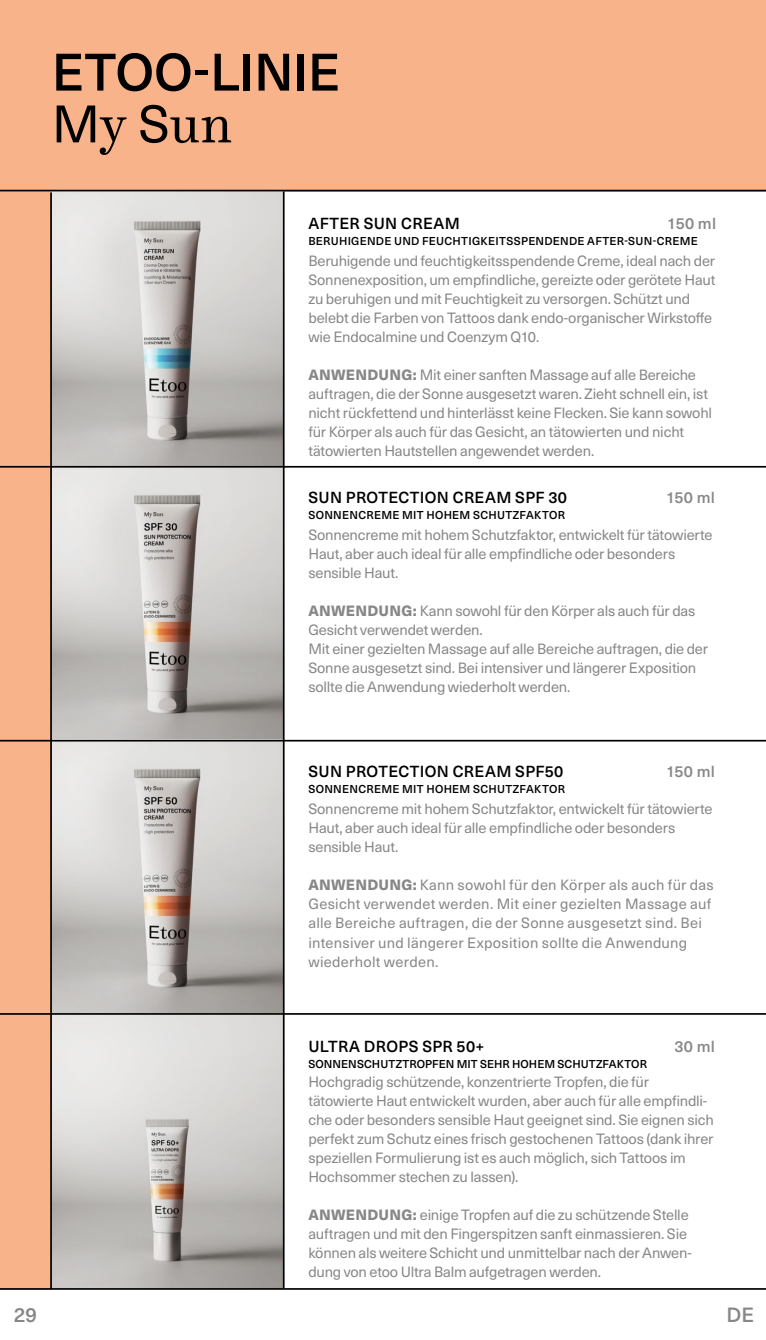
<style>
.page{position:relative;width:766px;height:1340px;background:#fff}
.page>*{position:absolute;margin:0;border:0;box-sizing:border-box;transform-origin:0 0}
.t1{font:500 51.75px "Neue Haas Unica Pro";letter-spacing:-.01em;color:#000}
.t2{font:51.75px "Harriet Text";color:#000}
.t3{font:500 20.25px "Neue Haas Unica Pro";color:#878787}
.t4{font:500 15.75px "Neue Haas Unica Pro";letter-spacing:.02em;color:#000}
.t5{font:500 15.75px "Neue Haas Unica Pro";letter-spacing:.015em;color:#878787}
.t6{font:14.62px/18.9px "Neue Haas Unica Pro";letter-spacing:-.015em;color:#878787}
.t7{font:14.62px/19.1px "Neue Haas Unica Pro";letter-spacing:.015em;color:#878787}
.t8{font:500 11.25px "Neue Haas Unica Pro";letter-spacing:.02em;color:#000}
.s1{font-family:"Neue Haas Unica Pro"}
.s2{font-family:"Neue Haas Unica";font-weight:800}
</style>
<div class="page">
<div style="left:0;top:0;width:765px;height:191px;background:#f8b38a"></div>
<div style="left:0;top:191px;width:52px;height:1098px;background:#f8b38a"></div>
<img style="left:52px;top:467px;width:231px;height:272px">
<svg style="left:52px;top:741px;width:231px;height:272px"></svg>
<svg style="left:52px;top:1014px;width:231px;height:274px"></svg>
<img style="left:51px;top:191px;width:232px;height:275px">
<hr style="left:0;top:1288px;width:765px;height:1px;background:#000">
<hr style="left:283px;top:191px;width:1px;height:1096px;background:#000">
<hr style="left:50px;top:192px;width:2px;height:1096px;background:#000">
<hr style="left:0;top:1013px;width:765px;height:1px;background:#000">
<hr style="left:0;top:739px;width:765px;height:2px;background:#000">
<hr style="left:0;top:190px;width:765px;height:1px;background:#000">
<hr style="left:0;top:466px;width:765px;height:1px;background:#000">
<h1 class="t1" style="left:52px;top:41px;width:290px">ETOO-LINIE</h1>
<h1 class="t2" style="left:52px;top:88px;width:182px"><span class="s1">M</span>y <span class="s1">S</span>un</h1>
<p class="t4" style="left:308px;top:214px;width:153px">AFTER SUN CREAM</p>
<p class="t8" style="left:308px;top:234px;width:391px">BERUHIGENDE UND FEUCHTIGKEITSSPENDENDE AFTER-SUN-CREME</p>
<p class="t6" style="left:308px;top:251px;width:408px">Beruhigende und feuchtigkeitsspendende Creme, ideal nach der Sonnenexposition, um empfindliche, gereizte oder gerötete Haut zu beruhigen und mit Feuchtigkeit zu versorgen. Schützt und belebt die Farben von Tattoos dank endo-organischer Wirkstoffe wie Endocalmine und Coenzym Q10.</p>
<p class="t6" style="left:308px;top:365px;width:405px"><span class="s2">ANWENDUNG:</span> Mit einer sanften Massage auf alle Bereiche auftragen, die der Sonne ausgesetzt waren. Zieht schnell ein, ist nicht rückfettend und hinterlässt keine Flecken. Sie kann sowohl für Körper als auch für das Gesicht, an tätowierten und nicht tätowierten Hautstellen angewendet werden.</p>
<p class="t5" style="left:667px;top:214px;width:50px">150 ml</p>
<p class="t4" style="left:308px;top:488px;width:260px">SUN PROTECTION CREAM SPF 30</p>
<p class="t8" style="left:308px;top:508px;width:258px">SONNENCREME MIT HOHEM SCHUTZFAKTOR</p>
<p class="t6" style="left:308px;top:526px;width:405px">Sonnencreme mit hohem Schutzfaktor, entwickelt für tätowierte<br>Haut, aber auch ideal für alle empfindliche oder besonders sensible Haut.</p>
<p class="t6" style="left:308px;top:601px;width:401px"><span class="s2">ANWENDUNG:</span> Kann sowohl für den Körper als auch für das Gesicht verwendet werden.<br>Mit einer gezielten Massage auf alle Bereiche auftragen, die der Sonne ausgesetzt sind. Bei intensiver und längerer Exposition sollte die Anwendung wiederholt werden.</p>
<p class="t5" style="left:665px;top:488px;width:50px">150 ml</p>
<p class="t4" style="left:308px;top:762px;width:256px">SUN PROTECTION CREAM SPF50</p>
<p class="t8" style="left:308px;top:782px;width:258px">SONNENCREME MIT HOHEM SCHUTZFAKTOR</p>
<p class="t6" style="left:308px;top:800px;width:405px">Sonnencreme mit hohem Schutzfaktor, entwickelt für tätowierte<br>Haut, aber auch ideal für alle empfindliche oder besonders sensible Haut.</p>
<p class="t7" style="left:308px;top:876px;width:407px"><span class="s2">ANWENDUNG:</span> Kann sowohl für den Körper als auch für das Gesicht verwendet werden. Mit einer gezielten Massage auf alle Bereiche auftragen, die der Sonne ausgesetzt sind. Bei intensiver und längerer Exposition sollte die Anwendung wiederholt werden.</p>
<p class="t5" style="left:665px;top:762px;width:50px">150 ml</p>
<p class="t4" style="left:308px;top:1037px;width:177px">ULTRA DROPS SPR 50+</p>
<p class="t8" style="left:308px;top:1057px;width:340px">SONNENSCHUTZTROPFEN MIT SEHR HOHEM SCHUTZFAKTOR</p>
<p class="t6" style="left:308px;top:1072px;width:407px">Hochgradig schützende, konzentrierte Tropfen, die für tätowierte Haut entwickelt wurden, aber auch für alle empfindli&shy;che oder besonders sensible Haut geeignet sind. Sie eignen sich perfekt zum Schutz eines frisch gestochenen Tattoos (dank ihrer speziellen Formulierung ist es auch möglich, sich Tattoos im Hochsommer stechen zu lassen).</p>
<p class="t6" style="left:308px;top:1205px;width:385px"><span class="s2">ANWENDUNG:</span> einige Tropfen auf die zu schützende Stelle auftragen und mit den Fingerspitzen sanft einmassieren. Sie können als weitere Schicht und unmittelbar nach der Anwen&shy;dung von etoo Ultra Balm aufgetragen werden.</p>
<p class="t5" style="left:674px;top:1037px;width:42px">30 ml</p>
<h2 class="t3" style="left:14px;top:1302px;width:25px">29</h2>
<h2 class="t3" style="left:726px;top:1302px;width:29px">DE</h2>
</div>
